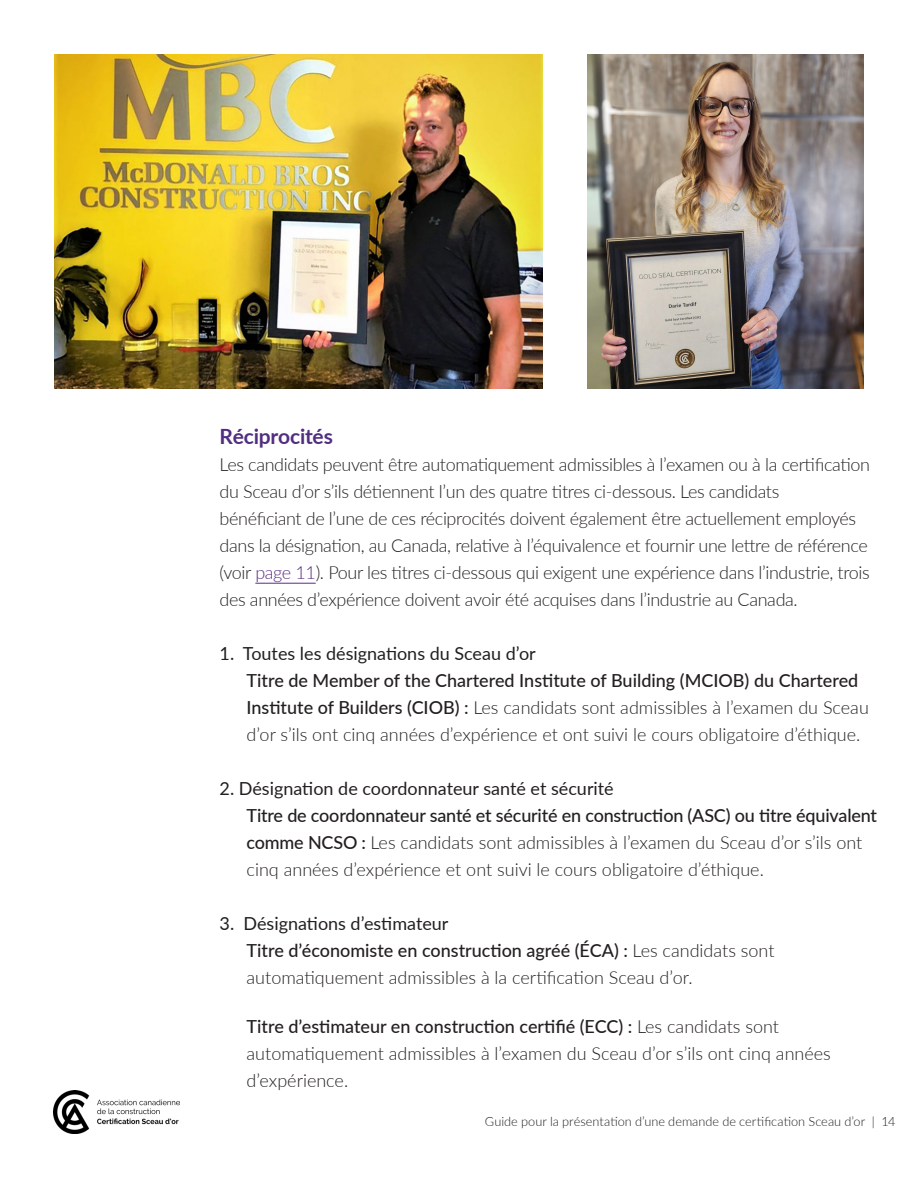
<style>
.page{position:relative;width:918px;height:1188px;background:#fff}
.page>*{position:absolute;margin:0;border:0;box-sizing:border-box;transform-origin:0 0}
.t1{font:700 21px "Lato";letter-spacing:-.01em;color:#522e81}
.t2{font:300 18px/27px "Lato";color:#231f20}
.t3{font:300 18px/27px "Lato";letter-spacing:-.02em;color:#231f20}
.t4{font:18px "Lato";color:#231f20}
.t5{font:300 12.75px "Lato";color:#231f20}
.s1{color:#592c82}
.s2{font-weight:500}
</style>
<div class="page">
<img style="left:53px;top:1091px;width:126px;height:43px">
<hr style="left:255px;top:583px;width:61px;height:1px;background:#592c82">
<img style="left:54px;top:55px;width:488px;height:334px">
<img style="left:588px;top:54px;width:276px;height:335px">
<p class="t1" style="left:220px;top:421px;width:115px">Réciprocités</p>
<p class="t3" style="left:220px;top:450px;width:652px">Les candidats peuvent être automatiquement admissibles à l’examen ou à la certification du Sceau d’or s’ils détiennent l’un des quatre titres ci-dessous. Les candidats<br>bénéficiant de l’une de ces réciprocités doivent également être actuellement employés dans la désignation, au Canada, relative à l’équivalence et fournir une lettre de référence (voir <span class="s1">page 11</span>). Pour les titres ci-dessous qui exigent une expérience dans l’industrie, trois des années d’expérience doivent avoir été acquises dans l’industrie au Canada.</p>
<p class="t4" style="left:220px;top:640px;width:318px">1. Toutes les désignations du Sceau d’or</p>
<p class="t2" style="left:247px;top:666px;width:624px"><span class="s2">Titre de Member of the Chartered Institute of Building (MCIOB) du Chartered<br>Institute of Builders (CIOB) :</span> Les candidats sont admissibles à l’examen du Sceau d’or s’ils ont cinq années d’expérience et ont suivi le cours obligatoire d’éthique.</p>
<p class="t4" style="left:220px;top:775px;width:396px">2. Désignation de coordonnateur santé et sécurité</p>
<p class="t2" style="left:247px;top:801px;width:632px"><span class="s2">Titre de coordonnateur santé et sécurité en construction (ASC) ou titre équivalent comme NCSO :</span> Les candidats sont admissibles à l’examen du Sceau d’or s’ils ont cinq années d’expérience et ont suivi le cours obligatoire d’éthique.</p>
<p class="t4" style="left:220px;top:910px;width:230px">3. Désignations d’estimateur</p>
<p class="t2" style="left:247px;top:936px;width:529px"><span class="s2">Titre d’économiste en construction agréé (ÉCA) :</span> Les candidats sont automatiquement admissibles à la certification Sceau d’or.</p>
<p class="t2" style="left:247px;top:1013px;width:586px"><span class="s2">Titre d’estimateur en construction certifié (ECC) :</span> Les candidats sont automatiquement admissibles à l’examen du Sceau d’or s’ils ont cinq années d’expérience.</p>
<p class="t5" style="left:485px;top:1113px;width:412px">Guide pour la présentation d’une demande de certification Sceau d’or | 14</p>
</div>
